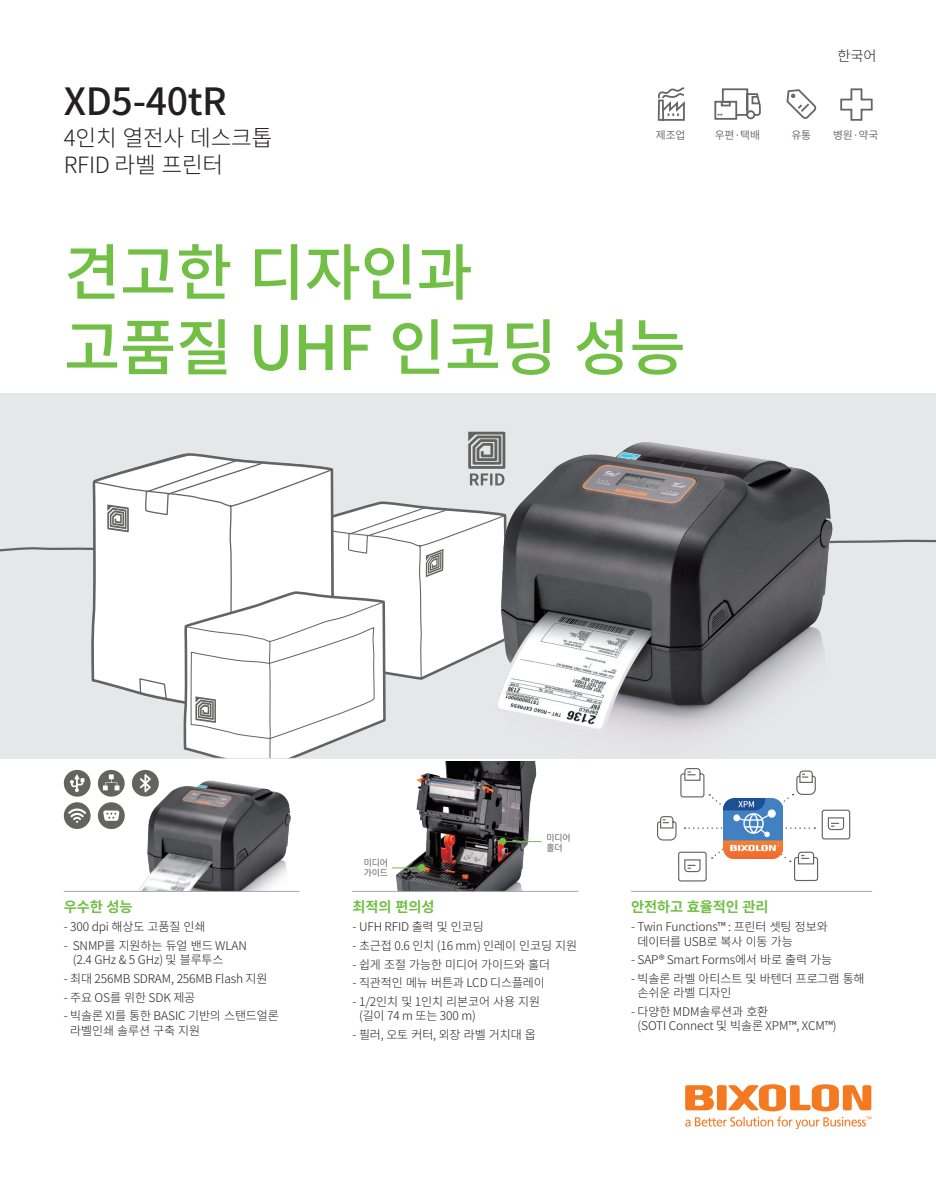
<style>
.page{position:relative;width:936px;height:1191px;background:#fff}
.page>*{position:absolute;margin:0;border:0;box-sizing:border-box;transform-origin:0 0}
.t1{font:500 61.5px/75px "Noto Sans CJ Kkr";letter-spacing:-.01em;color:#71bf44}
.t2{font:500 37.5px "Noto Sans CJ Kkr";letter-spacing:-.01em;color:#231f20}
.t3{font:300 22.5px/27px "Noto Sans CJ Kkr";letter-spacing:-.01em;color:#231f20}
.t4{font:700 14.25px "Noto Sans CJ Kkr";letter-spacing:-.01em;color:#71bf44}
.t5{font:300 14.25px "Noto Sans CJ Kkr";color:#231f20}
.t6{font:300 12px/14.4px "Noto Sans CJ Kkr";letter-spacing:-.01em;color:#231f20}
.t7{font:600 10.8px "Noto Sans CJ Kkr";letter-spacing:-.01em;color:#636361}
.t8{font:9px/10.5px "Noto Sans CJ Kkr";letter-spacing:-.02em;color:#636361}
</style>
<div class="page">
<div style="left:0;top:393px;width:935px;height:39px;background:#e6e7e9"></div>
<img style="left:131px;top:769px;width:160px;height:122px">
<hr style="left:631px;top:891px;width:241px;height:1px;background:#a8a9ad">
<hr style="left:64px;top:891px;width:235px;height:1px;background:#a8a9ad">
<svg style="left:685px;top:1084px;width:186px;height:45px"></svg>
<svg style="left:657px;top:87px;width:28px;height:34px"></svg>
<svg style="left:786px;top:89px;width:31px;height:30px"></svg>
<svg style="left:714px;top:88px;width:47px;height:32px"></svg>
<svg style="left:840px;top:88px;width:33px;height:33px"></svg>
<svg style="left:657px;top:768px;width:193px;height:114px"></svg>
<img style="left:723px;top:798px;width:59px;height:60px">
<svg style="left:64px;top:802px;width:27px;height:27px"></svg>
<svg style="left:132px;top:770px;width:27px;height:26px"></svg>
<svg style="left:98px;top:770px;width:27px;height:26px"></svg>
<svg style="left:64px;top:770px;width:27px;height:26px"></svg>
<svg style="left:98px;top:802px;width:27px;height:27px"></svg>
<img style="left:392px;top:761px;width:150px;height:130px">
<hr style="left:352px;top:891px;width:226px;height:1px;background:#a8a9ad">
<div style="left:499px;top:837px;width:7px;height:8px;background:#71bf44;border-radius:50%"></div>
<div style="left:418px;top:864px;width:7px;height:7px;background:#71bf44;border-radius:50%"></div>
<svg style="left:392px;top:867px;width:26px;height:1px"></svg>
<hr style="left:502px;top:841px;width:39px;height:1px;background:#71bf44">
<div style="left:465px;top:401px;width:390px;height:31px;background:#e6e7e9"></div>
<svg style="left:0;top:432px;width:935px;height:326px"></svg>
<h2 class="t2" style="left:64px;top:80px;width:164px">XD5-40tR</h2>
<h3 class="t3" style="left:64px;top:125px;width:210px">4인치 열전사 데스크톱<br>RFID 라벨 프린터</h3>
<p class="t7" style="left:656px;top:128px;width:31px">제조업</p>
<h1 class="t1" style="left:64px;top:236px;width:623px">견고한 디자인과<br>고품질 UHF 인코딩 성능</h1>
<p class="t5" style="left:837px;top:48px;width:41px">한국어</p>
<p class="t7" style="left:714px;top:128px;width:47px">우편·택배</p>
<p class="t7" style="left:791px;top:128px;width:21px">유통</p>
<p class="t7" style="left:833px;top:128px;width:47px">병원·약국</p>
<p class="t8" style="left:364px;top:857px;width:26px">미디어 가이드</p>
<p class="t8" style="left:546px;top:832px;width:26px">미디어 홀더</p>
<p class="t4" style="left:64px;top:898px;width:70px">우수한 성능</p>
<p class="t6" style="left:64px;top:920px;width:143px">- 300 dpi 해상도 고품질 인쇄</p>
<p class="t6" style="left:73px;top:938px;width:176px;text-indent:-9px">- SNMP를 지원하는 듀얼 밴드 WLAN (2.4 GHz &amp; 5 GHz) 및 블루투스</p>
<p class="t6" style="left:64px;top:971px;width:205px">- 최대 256MB SDRAM, 256MB Flash 지원</p>
<p class="t6" style="left:64px;top:990px;width:133px">- 주요 OS를 위한 SDK 제공</p>
<p class="t6" style="left:70px;top:1009px;width:210px;text-indent:-6px">- 빅솔론 XI를 통한 BASIC 기반의 스탠드얼론 라벨인쇄 솔루션 구축 지원</p>
<p class="t4" style="left:352px;top:898px;width:83px">최적의 편의성</p>
<p class="t6" style="left:352px;top:920px;width:133px">- UFH RFID 출력 및 인코딩</p>
<p class="t6" style="left:352px;top:938px;width:226px">- 초근접 0.6 인치 (16 mm) 인레이 인코딩 지원</p>
<p class="t6" style="left:352px;top:957px;width:199px">- 쉽게 조절 가능한 미디어 가이드와 홀더</p>
<p class="t6" style="left:352px;top:976px;width:194px">- 직관적인 메뉴 버튼과 LCD 디스플레이</p>
<p class="t6" style="left:359px;top:994px;width:183px;text-indent:-6px">- 1/2인치 및 1인치 리본코어 사용 지원 (길이 74 m 또는 300 m)</p>
<p class="t6" style="left:352px;top:1027px;width:185px">- 필러, 오토 커터, 외장 라벨 거치대 옵</p>
<p class="t4" style="left:631px;top:898px;width:139px">안전하고 효율적인 관리</p>
<p class="t6" style="left:637px;top:920px;width:192px;text-indent:-6px">- Twin Functions™ : 프린터 셋팅 정보와 데이터를 USB로 복사 이동 가능</p>
<p class="t6" style="left:631px;top:953px;width:203px">- SAP® Smart Forms에서 바로 출력 가능</p>
<p class="t6" style="left:637px;top:971px;width:229px;text-indent:-6px">- 빅솔론 라벨 아티스트 및 바텐더 프로그램 통해 손쉬운 라벨 디자인</p>
<p class="t6" style="left:637px;top:1004px;width:201px;text-indent:-6px">- 다양한 MDM솔루션과 호환<br>(SOTI Connect 및 빅솔론 XPM™, XCM™)</p>
</div>
